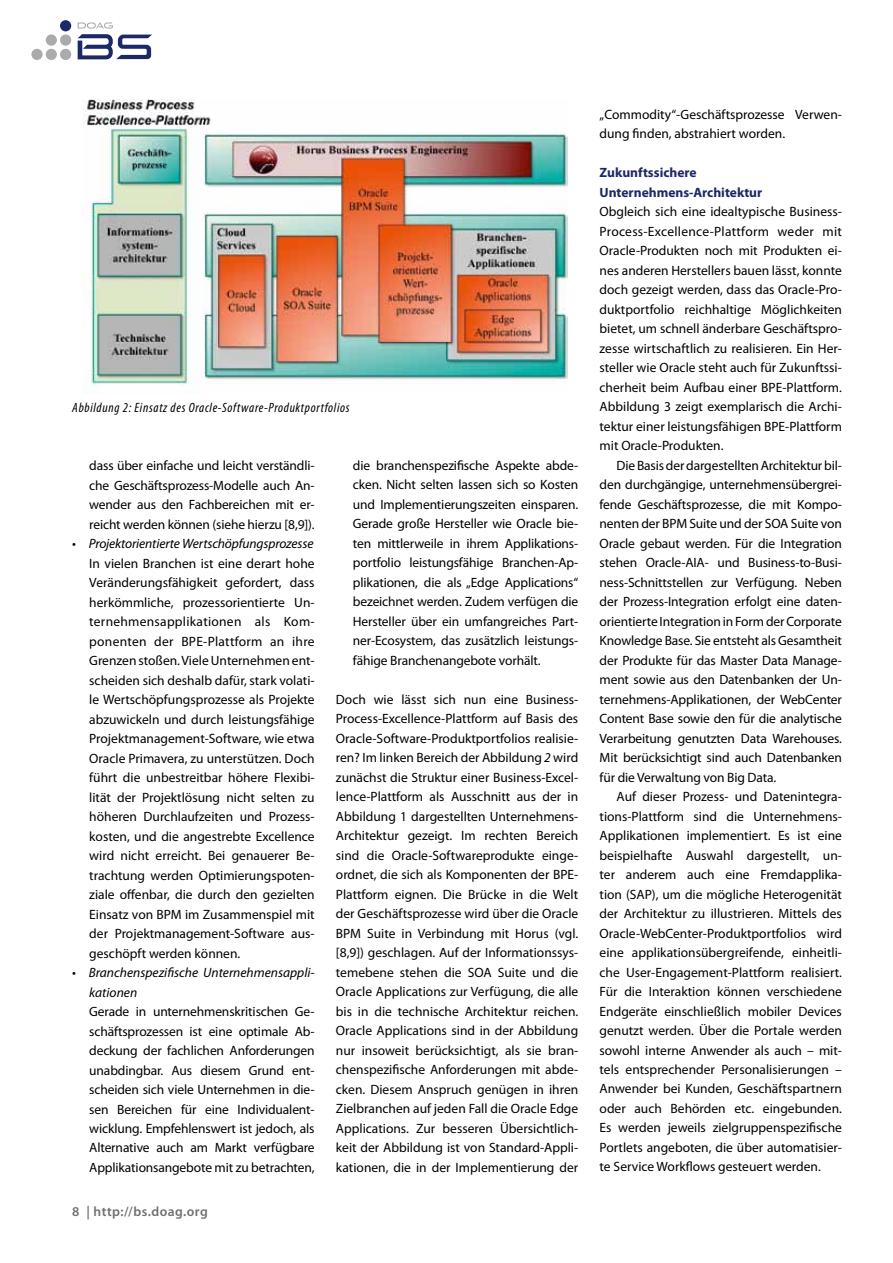
<style>
.page{position:relative;width:893px;height:1263px;background:#fff}
.page>*{position:absolute;margin:0;border:0;box-sizing:border-box;transform-origin:0 0}
.t1{font:13.5px/19.5px "Myriad Pro";letter-spacing:-.005em;color:#000;text-align:justify}
.t2{font:italic 13.5px/19.5px "Myriad Pro";letter-spacing:-.005em;color:#000}
.t3{font:italic condensed 13.5px "Myriad Pro";letter-spacing:.05em;color:#000}
.t4{font:700 13.5px/19.5px "Myriad Pro";color:#1d2867}
.t5{font:600 13.5px "Myriad Pro";letter-spacing:.03em;color:#6f6f6e}
.s1{font-style:italic}
</style>
<div class="page">
<div style="left:60px;top:49px;width:11px;height:11px;background:#ababac;border-radius:50%"></div>
<div style="left:60px;top:20px;width:11px;height:11px;background:#1d2867;border-radius:50%"></div>
<div style="left:46px;top:34px;width:11px;height:12px;background:#ababac;border-radius:50%"></div>
<div style="left:60px;top:34px;width:11px;height:12px;background:#ababac;border-radius:50%"></div>
<div style="left:31px;top:49px;width:12px;height:11px;background:#ababac;border-radius:50%"></div>
<div style="left:46px;top:49px;width:11px;height:11px;background:#ababac;border-radius:50%"></div>
<svg style="left:78px;top:22px;width:74px;height:37px"></svg>
<img style="left:82px;top:100px;width:486px;height:291px">
<p class="t3" style="left:72px;top:399px;width:279px">Abbildung 2: Einsatz des Oracle-Software-Produktportfolios</p>
<p class="t1" style="left:89px;top:456px;width:227px">dass über einfache und leicht verständli&shy;che Geschäftsprozess-Modelle auch An&shy;wender aus den Fachbereichen mit er&shy;reicht werden können (siehe hierzu [8,9]).</p>
<p class="t2" style="left:72px;top:534px;width:243px">• Projektorientierte Wertschöpfungsprozesse</p>
<p class="t1" style="left:89px;top:553px;width:227px">In vielen Branchen ist eine derart hohe Veränderungsfähigkeit gefordert, dass herkömmliche, prozessorientierte Un&shy;ternehmensapplikationen als Kom&shy;ponenten der BPE-Plattform an ihre Grenzen stoßen. Viele Unternehmen ent&shy;scheiden sich deshalb dafür, stark volati&shy;le Wertschöpfungsprozesse als Projekte abzuwickeln und durch leistungsfähige Projektmanagement-Software, wie etwa Oracle Primavera, zu unterstützen. Doch führt die unbestreitbar höhere Flexibi&shy;lität der Projektlösung nicht selten zu höheren Durchlaufzeiten und Prozess&shy;kosten, und die angestrebte Excellence wird nicht erreicht. Bei genauerer Be&shy;trachtung werden Optimierungspoten&shy;ziale offenbar, die durch den gezielten Einsatz von BPM im Zusammenspiel mit der Projektmanagement-Software aus&shy;geschöpft werden können.</p>
<p class="t2" style="left:89px;top:962px;width:227px;text-indent:-17px">• Branchenspezifische Unternehmensappli&shy;kationen</p>
<p class="t1" style="left:89px;top:1001px;width:227px">Gerade in unternehmenskritischen Ge&shy;schäftsprozessen ist eine optimale Ab&shy;deckung der fachlichen Anforderungen unabdingbar. Aus diesem Grund ent&shy;scheiden sich viele Unternehmen in die&shy;sen Bereichen für eine Individualent&shy;wicklung. Empfehlenswert ist jedoch, als Alternative auch am Markt verfügbare Applikationsangebote mit zu betrachten,</p>
<p class="t5" style="left:72px;top:1203px;width:137px">8 | http://bs.doag.org</p>
<p class="t1" style="left:353px;top:455px;width:227px">die branchenspezifische Aspekte abde&shy;cken. Nicht selten lassen sich so Kosten und Implementierungszeiten einsparen.<br>Gerade große Hersteller wie Oracle bie&shy;ten mittlerweile in ihrem Applikations&shy;portfolio leistungsfähige Branchen-Ap&shy;plikationen, die als „Edge Applications“ bezeichnet werden. Zudem verfügen die Hersteller über ein umfangreiches Part&shy;ner-Ecosystem, das zusätzlich leistungs&shy;fähige Branchenangebote vorhält.</p>
<p class="t1" style="left:336px;top:689px;width:244px">Doch wie lässt sich nun eine Business-Process-Excellence-Plattform auf Basis des Oracle-Software-Produktportfolios realisie&shy;ren? Im linken Bereich der Abbildung <span class="s1">2</span> wird zunächst die Struktur einer Business-Excel&shy;lence-Plattform als Ausschnitt aus der in Abbildung 1 dargestellten Unternehmens-Architektur gezeigt. Im rechten Bereich sind die Oracle-Softwareprodukte einge&shy;ordnet, die sich als Komponenten der BPE-Plattform eignen. Die Brücke in die Welt der Geschäftsprozesse wird über die Oracle BPM Suite in Verbindung mit Horus (vgl. [8,9]) geschlagen. Auf der Informationssys&shy;temebene stehen die SOA Suite und die Oracle Applications zur Verfügung, die alle bis in die technische Architektur reichen.<br>Oracle Applications sind in der Abbildung nur insoweit berücksichtigt, als sie bran&shy;chenspezifische Anforderungen mit abde&shy;cken. Diesem Anspruch genügen in ihren Zielbranchen auf jeden Fall die Oracle Edge Applications. Zur besseren Übersichtlich&shy;keit der Abbildung ist von Standard-Appli&shy;kationen, die in der Implementierung der</p>
<p class="t1" style="left:600px;top:104px;width:244px">„Commodity“-Geschäftsprozesse Verwen&shy;dung finden, abstrahiert worden.</p>
<p class="t4" style="left:600px;top:162px;width:164px">Zukunftssichere<br>Unternehmens-Architektur</p>
<p class="t1" style="left:600px;top:202px;width:244px">Obgleich sich eine idealtypische Business-Process-Excellence-Plattform weder mit Oracle-Produkten noch mit Produkten ei&shy;nes anderen Herstellers bauen lässt, konnte doch gezeigt werden, dass das Oracle-Pro&shy;duktportfolio reichhaltige Möglichkeiten bietet, um schnell änderbare Geschäftspro&shy;zesse wirtschaftlich zu realisieren. Ein Her&shy;steller wie Oracle steht auch für Zukunftssi&shy;cherheit beim Aufbau einer BPE-Plattform.<br>Abbildung 3 zeigt exemplarisch die Archi&shy;tektur einer leistungsfähigen BPE-Plattform mit Oracle-Produkten.</p>
<p class="t1" style="left:600px;top:455px;width:244px;text-indent:17px">Die Basis der dargestellten Architektur bil&shy;den durchgängige, unternehmensübergrei&shy;fende Geschäftsprozesse, die mit Kompo&shy;nenten der BPM Suite und der SOA Suite von Oracle gebaut werden. Für die Integration stehen Oracle-AIA- und Business-to-Busi&shy;ness-Schnittstellen zur Verfügung. Neben der Prozess-Integration erfolgt eine daten&shy;orientierte Integration in Form der Corporate Knowledge Base. Sie entsteht als Gesamtheit der Produkte für das Master Data Manage&shy;ment sowie aus den Datenbanken der Un&shy;ternehmens-Applikationen, der WebCenter Content Base sowie den für die analytische Verarbeitung genutzten Data Warehouses.<br>Mit berücksichtigt sind auch Datenbanken für die Verwaltung von Big Data.</p>
<p class="t1" style="left:600px;top:786px;width:244px;text-indent:17px">Auf dieser Prozess- und Datenintegra&shy;tions-Plattform sind die Unternehmens-Applikationen implementiert. Es ist eine beispielhafte Auswahl dargestellt, un&shy;ter anderem auch eine Fremdapplika&shy;tion (SAP), um die mögliche Heterogenität der Architektur zu illustrieren. Mittels des Oracle-WebCenter-Produktportfolios wird eine applikationsübergreifende, einheitli&shy;che User-Engagement-Plattform realisiert.<br>Für die Interaktion können verschiedene Endgeräte einschließlich mobiler Devices genutzt werden. Über die Portale werden sowohl interne Anwender als auch – mit&shy;tels entsprechender Personalisierungen – Anwender bei Kunden, Geschäftspartnern oder auch Behörden etc. eingebunden.<br>Es werden jeweils zielgruppenspezifische Portlets angeboten, die über automatisier&shy;te Service Workflows gesteuert werden.</p>
</div>
